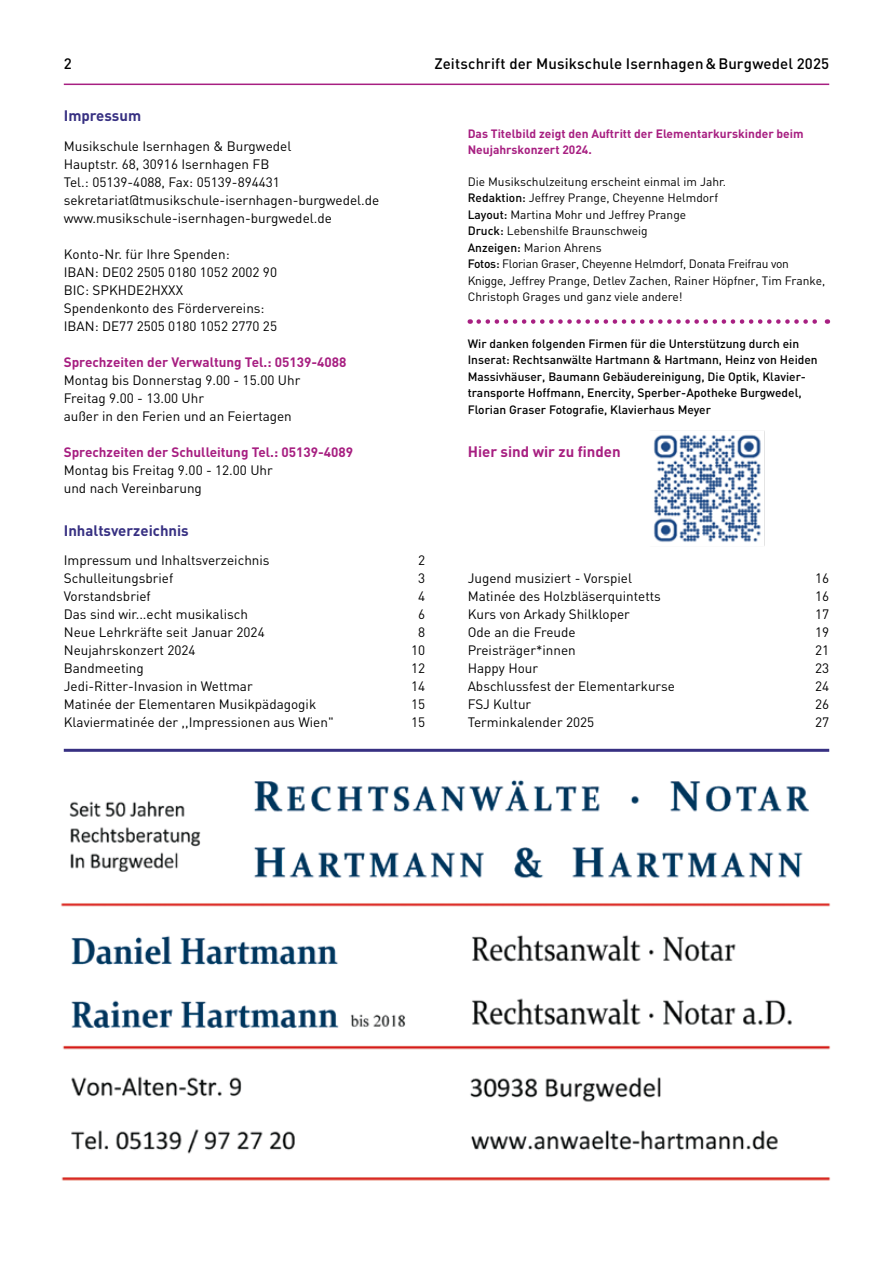
<style>
.page{position:relative;width:893px;height:1263px;background:#fff}
.page>*{position:absolute;margin:0;border:0;box-sizing:border-box;transform-origin:0 0}
.t1{font:500 15px "DIN";letter-spacing:.005em;color:#000}
.t2{font:700 15px "DIN";color:#373082}
.t3{font:700 15px "DIN";color:#a71f81}
.t4{font:13.5px/18px "DIN";color:#000}
.t5{font:700 13.5px "DIN";color:#a71f81}
.t6{font:12px/16.5px "DIN";color:#000}
.t7{font:500 12px/16.5px "DIN";color:#000}
.t8{font:700 12px/16.5px "DIN";color:#a71f81}
.s1{font-weight:500}
</style>
<div class="page">
<hr style="left:64px;top:84px;width:765px;height:1px;background:#a71f81">
<svg style="left:479px;top:319px;width:349px;height:5px"></svg>
<hr style="left:64px;top:749px;width:765px;height:3px;background:#373082">
<img style="left:61px;top:780px;width:770px;height:401px">
<img style="left:653px;top:431px;width:112px;height:115px">
<p class="t1" style="left:64px;top:54px;width:9px">2</p>
<p class="t1" style="left:434px;top:54px;width:396px">Zeitschrift der Musikschule Isernhagen&amp;Burgwedel 2025</p>
<p class="t2" style="left:64px;top:106px;width:79px">Impressum</p>
<p class="t4" style="left:64px;top:137px;width:317px">Musikschule Isernhagen &amp; Burgwedel<br>Hauptstr. 68, 30916 Isernhagen FB<br>Tel.: 05139-4088, Fax: 05139-894431 sekretariat@tmusikschule-isernhagen-burgwedel.de www.musikschule-isernhagen-burgwedel.de</p>
<p class="t4" style="left:64px;top:245px;width:215px">Konto-Nr. für Ihre Spenden:<br>IBAN: DE02 2505 0180 1052 2002 90<br>BIC: SPKHDE2HXXX<br>Spendenkonto des Fördervereins:<br>IBAN: DE77 2505 0180 1052 2770 25</p>
<p class="t5" style="left:64px;top:354px;width:284px">Sprechzeiten der Verwaltung Tel.: 05139-4088</p>
<p class="t4" style="left:64px;top:371px;width:238px">Montag bis Donnerstag 9.00 - 15.00 Uhr<br>Freitag 9.00 - 13.00 Uhr<br>außer in den Ferien und an Feiertagen</p>
<p class="t5" style="left:64px;top:444px;width:291px">Sprechzeiten der Schulleitung Tel.: 05139-4089</p>
<p class="t4" style="left:64px;top:461px;width:211px">Montag bis Freitag 9.00 - 12.00 Uhr und nach Vereinbarung</p>
<p class="t2" style="left:64px;top:521px;width:127px">Inhaltsverzeichnis</p>
<p class="t4" style="left:64px;top:551px;width:207px">Impressum und Inhaltsverzeichnis</p>
<p class="t4" style="left:418px;top:551px;width:9px">2</p>
<p class="t4" style="left:64px;top:569px;width:111px">Schulleitungsbrief</p>
<p class="t4" style="left:418px;top:569px;width:9px">3</p>
<p class="t4" style="left:64px;top:587px;width:89px">Vorstandsbrief</p>
<p class="t4" style="left:418px;top:587px;width:9px">4</p>
<p class="t4" style="left:64px;top:605px;width:186px">Das sind wir...echt musikalisch</p>
<p class="t4" style="left:418px;top:605px;width:9px">6</p>
<p class="t4" style="left:64px;top:623px;width:202px">Neue Lehrkräfte seit Januar 2024</p>
<p class="t4" style="left:418px;top:623px;width:9px">8</p>
<p class="t4" style="left:64px;top:641px;width:133px">Neujahrskonzert 2024</p>
<p class="t4" style="left:411px;top:641px;width:16px">10</p>
<p class="t4" style="left:64px;top:659px;width:82px">Bandmeeting</p>
<p class="t4" style="left:411px;top:659px;width:16px">12</p>
<p class="t4" style="left:64px;top:677px;width:190px">Jedi-Ritter-Invasion in Wettmar</p>
<p class="t4" style="left:411px;top:677px;width:16px">14</p>
<p class="t4" style="left:64px;top:695px;width:254px">Matinée der Elementaren Musikpädagogik</p>
<p class="t4" style="left:411px;top:695px;width:16px">15</p>
<p class="t4" style="left:64px;top:713px;width:271px">Klaviermatinée der ,,Impressionen aus Wien"</p>
<p class="t4" style="left:411px;top:713px;width:16px">15</p>
<p class="t8" style="left:468px;top:124px;width:337px">Das Titelbild zeigt den Auftritt der Elementarkurskinder beim<br>Neujahrskonzert 2024.</p>
<p class="t6" style="left:468px;top:173px;width:359px">Die Musikschulzeitung erscheint einmal im Jahr.<br><span class="s1">Redaktion:</span> Jeffrey Prange, Cheyenne Helmdorf<br><span class="s1">Layout:</span> Martina Mohr und Jeffrey Prange<br><span class="s1">Druck:</span> Lebenshilfe Braunschweig<br><span class="s1">Anzeigen:</span> Marion Ahrens<br><span class="s1">Fotos:</span> Florian Graser, Cheyenne Helmdorf, Donata Freifrau von Knigge, Jeffrey Prange, Detlev Zachen, Rainer Höpfner, Tim Franke, Christoph Grages und ganz viele andere!</p>
<p class="t7" style="left:468px;top:335px;width:352px">Wir danken folgenden Firmen für die Unterstützung durch ein Inserat: Rechtsanwälte Hartmann &amp; Hartmann, Heinz von Heiden Massivhäuser, Baumann Gebäudereinigung, Die Optik, Klavier&shy;transporte Hoffmann, Enercity, Sperber-Apotheke Burgwedel, Florian Graser Fotografie, Klavierhaus Meyer</p>
<p class="t3" style="left:468px;top:442px;width:154px">Hier sind wir zu finden</p>
<p class="t4" style="left:468px;top:568px;width:166px">Jugend musiziert - Vorspiel</p>
<p class="t4" style="left:815px;top:568px;width:16px">16</p>
<p class="t4" style="left:468px;top:586px;width:195px">Matinée des Holzbläserquintetts</p>
<p class="t4" style="left:815px;top:586px;width:16px">16</p>
<p class="t4" style="left:468px;top:604px;width:164px">Kurs von Arkady Shilkloper</p>
<p class="t4" style="left:815px;top:604px;width:16px">17</p>
<p class="t4" style="left:468px;top:622px;width:109px">Ode an die Freude</p>
<p class="t4" style="left:815px;top:622px;width:16px">19</p>
<p class="t4" style="left:468px;top:640px;width:110px">Preisträger*innen</p>
<p class="t4" style="left:815px;top:640px;width:16px">21</p>
<p class="t4" style="left:468px;top:658px;width:72px">Happy Hour</p>
<p class="t4" style="left:815px;top:658px;width:16px">23</p>
<p class="t4" style="left:468px;top:676px;width:209px">Abschlussfest der Elementarkurse</p>
<p class="t4" style="left:815px;top:676px;width:16px">24</p>
<p class="t4" style="left:468px;top:694px;width:65px">FSJ Kultur</p>
<p class="t4" style="left:815px;top:694px;width:16px">26</p>
<p class="t4" style="left:468px;top:712px;width:128px">Terminkalender 2025</p>
<p class="t4" style="left:815px;top:712px;width:16px">27</p>
</div>
